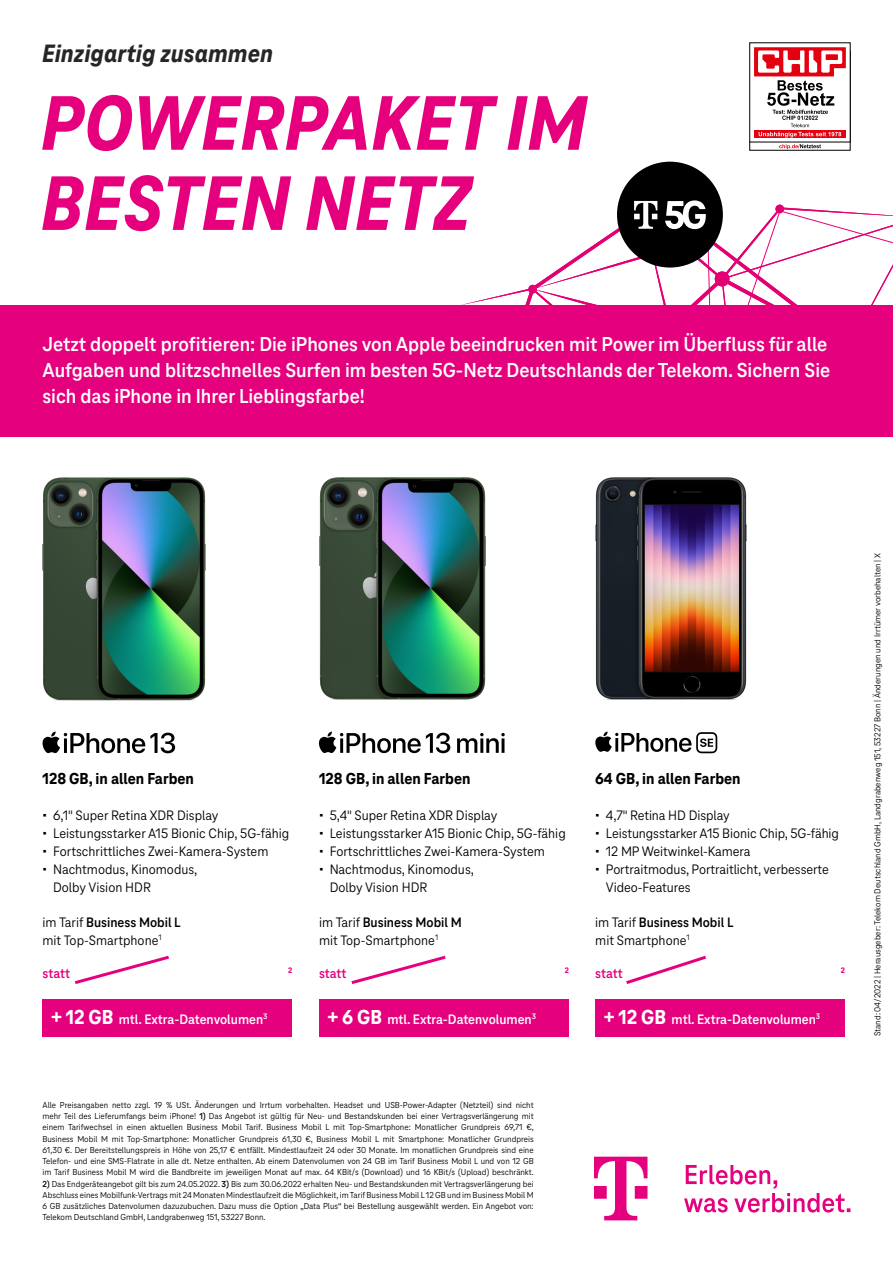
<style>
.page{position:relative;width:893px;height:1263px;background:#fff}
.page>*{position:absolute;margin:0;border:0;box-sizing:border-box;transform-origin:0 0}
.t1{font:italic 800 80.1px/80.1px "Tele Neo";color:#e6007d}
.t2{font:italic 800 26.1px "Tele Neo";color:#262626}
.t3{font:700 21px/26.2px "Tele Neo";color:#fff}
.t4{font:800 21px "Tele Neo";color:#fff}
.t5{font:800 16.5px "Tele Neo";color:#000}
.t6{font:14.25px/17.9px "Tele Neo";color:#000}
.t7{font:700 14.25px "Tele Neo";color:#fff}
.t8{font:700 14.25px "Tele Neo";letter-spacing:-.005em;color:#e5007d}
.t9{font:9px/11.2px "Tele Neo";color:#000;text-align:justify}
.t10{font:800 8.25px "Tele Neo";color:#e5007d}
.t11{font:700 8.25px "Tele Neo";color:#fff}
.s1{font-weight:800}
.s2{font-weight:700}
.s3{font-weight:800;font-size:21px}
</style>
<div class="page">
<div style="left:0;top:305px;width:893px;height:131px;background:#e5007d"></div>
<img style="left:42px;top:477px;width:164px;height:224px">
<svg style="left:43px;top:731px;width:132px;height:22px"></svg>
<img style="left:319px;top:477px;width:167px;height:223px">
<svg style="left:457px;top:733px;width:48px;height:20px"></svg>
<svg style="left:319px;top:732px;width:131px;height:21px"></svg>
<svg style="left:595px;top:731px;width:122px;height:22px"></svg>
<img style="left:595px;top:477px;width:152px;height:223px">
<div style="left:43px;top:999px;width:249px;height:37px;background:#e5007d"></div>
<div style="left:595px;top:999px;width:250px;height:37px;background:#e5007d"></div>
<div style="left:319px;top:999px;width:250px;height:37px;background:#e5007d"></div>
<svg style="left:74px;top:955px;width:95px;height:29px"></svg>
<svg style="left:351px;top:955px;width:95px;height:29px"></svg>
<svg style="left:626px;top:955px;width:80px;height:29px"></svg>
<svg style="left:594px;top:1157px;width:53px;height:63px"></svg>
<svg style="left:684px;top:1165px;width:166px;height:47px"></svg>
<div style="left:750px;top:51px;width:100px;height:99px;background:linear-gradient(to right,#fff,#fff)"></div>
<div style="left:749px;top:51px;width:101px;height:100px;border:1px solid #000"></div>
<div style="left:750px;top:43px;width:100px;height:99px;background:#fff"></div>
<div style="left:754px;top:130px;width:92px;height:8px;background:#e3000f"></div>
<svg style="left:779px;top:144px;width:42px;height:5px"></svg>
<svg style="left:754px;top:47px;width:92px;height:90px"></svg>
<div style="left:617px;top:162px;width:106px;height:106px;background:#000;border-radius:50%"></div>
<svg style="left:461px;top:175px;width:432px;height:130px"></svg>
<h2 class="t2" style="left:42px;top:39px;width:233px">Einzigartig zusammen</h2>
<h1 class="t1" style="left:41px;top:84px;width:548px">POWERPAKET IM<br>BESTEN NETZ</h1>
<h3 class="t3" style="left:43px;top:331px;width:789px">Jetzt doppelt profitieren: Die iPhones von Apple beeindrucken mit Power im Überfluss für alle<br>Aufgaben und blitzschnelles Surfen im besten 5G-Netz Deutschlands der Telekom. Sichern Sie sich das iPhone in Ihrer Lieblingsfarbe!</h3>
<h3 class="t5" style="left:43px;top:769px;width:153px">128 GB, in allen Farben</h3>
<h3 class="t6" style="left:43px;top:807px;width:177px"><span class="s1">•</span> 6,1" Super Retina XDR Display</h3>
<h3 class="t6" style="left:43px;top:824px;width:248px"><span class="s1">•</span> Leistungsstarker A15 Bionic Chip, 5G-fähig</h3>
<h3 class="t6" style="left:43px;top:842px;width:227px"><span class="s1">•</span> Fortschrittliches Zwei-Kamera-System</h3>
<h3 class="t6" style="left:53px;top:860px;width:146px;text-indent:-11px"><span class="s1">•</span> Nachtmodus, Kinomodus,<br>Dolby Vision HDR</h3>
<h3 class="t6" style="left:43px;top:914px;width:140px">im Tarif <span class="s2">Business Mobil L </span>mit Top-Smartphone<sup>1</sup></h3>
<h3 class="t8" style="left:43px;top:965px;width:29px">statt</h3>
<p class="t10" style="left:288px;top:966px;width:6px">2</p>
<h3 class="t5" style="left:319px;top:769px;width:153px">128 GB, in allen Farben</h3>
<h3 class="t6" style="left:319px;top:807px;width:180px"><span class="s1">•</span> 5,4" Super Retina XDR Display</h3>
<h3 class="t6" style="left:319px;top:824px;width:248px"><span class="s1">•</span> Leistungsstarker A15 Bionic Chip, 5G-fähig</h3>
<h3 class="t6" style="left:319px;top:842px;width:227px"><span class="s1">•</span> Fortschrittliches Zwei-Kamera-System</h3>
<h3 class="t6" style="left:330px;top:860px;width:146px;text-indent:-11px"><span class="s1">•</span> Nachtmodus, Kinomodus,<br>Dolby Vision HDR</h3>
<h3 class="t6" style="left:319px;top:914px;width:144px">im Tarif <span class="s2">Business Mobil M </span>mit Top-Smartphone<sup>1</sup></h3>
<h3 class="t8" style="left:319px;top:965px;width:29px">statt</h3>
<p class="t10" style="left:565px;top:966px;width:6px">2</p>
<h3 class="t5" style="left:595px;top:769px;width:147px">64 GB, in allen Farben</h3>
<h3 class="t6" style="left:595px;top:807px;width:136px"><span class="s1">•</span> 4,7" Retina HD Display</h3>
<h3 class="t6" style="left:595px;top:824px;width:245px"><span class="s1">•</span> Leistungsstarker A15 Bionic Chip, 5G-fähig</h3>
<h3 class="t6" style="left:595px;top:842px;width:157px"><span class="s1">•</span> 12 MP Weitwinkel-Kamera</h3>
<h3 class="t6" style="left:606px;top:860px;width:225px;text-indent:-11px"><span class="s1">•</span> Portraitmodus, Portraitlicht, verbesserte<br>Video-Features</h3>
<h3 class="t6" style="left:595px;top:914px;width:140px">im Tarif <span class="s2">Business Mobil L </span>mit Smartphone<sup>1</sup></h3>
<h3 class="t8" style="left:595px;top:965px;width:29px">statt</h3>
<p class="t10" style="left:841px;top:966px;width:6px">2</p>
<h3 class="t7" style="left:51px;top:1011px;width:218px"><span class="s3">+ 12 GB</span> mtl. Extra-Datenvolumen<sup>3</sup></h3>
<h3 class="t7" style="left:604px;top:1011px;width:214px"><span class="s3">+ 12 GB</span> mtl. Extra-Datenvolumen</h3>
<h3 class="t4" style="left:327px;top:1005px;width:56px">+ 6 GB</h3>
<p class="t11" style="left:816px;top:1012px;width:6px">3</p>
<h3 class="t7" style="left:387px;top:1011px;width:150px">mtl. Extra-Datenvolumen<sup>3</sup></h3>
<p class="t9" style="left:43px;top:1099px;width:493px">Alle Preisangaben netto zzgl. 19 % USt. Änderungen und Irrtum vorbehalten. Headset und USB-Power-Adapter (Netzteil) sind nicht mehr Teil des Lieferumfangs beim iPhone! <span class="s2">1)</span> Das Angebot ist gültig für Neu- und Bestandskunden bei einer Vertragsverlängerung mit einem Tarifwechsel in einen aktuellen Business Mobil Tarif. Business Mobil L mit Top-Smartphone: Monatlicher Grundpreis 69,71 €, Business Mobil M mit Top-Smartphone: Monatlicher Grundpreis 61,30 €, Business Mobil L mit Smartphone: Monatlicher Grundpreis 61,30 €. Der Bereitstellungspreis in Höhe von 25,17 € entfällt. Mindestlaufzeit 24 oder 30 Monate. Im monatlichen Grundpreis sind eine Telefon- und eine SMS-Flatrate in alle dt. Netze enthalten. Ab einem Datenvolumen von 24 GB im Tarif Business Mobil L und von 12 GB im Tarif Business Mobil M wird die Bandbreite im jeweiligen Monat auf max. 64 KBit/s (Download) und 16 KBit/s (Upload) beschränkt.</p>
<p class="t9" style="left:43px;top:1178px;width:493px"><span class="s2">2)</span> Das Endgeräteangebot gilt bis zum 24.05.2022. <span class="s2">3)</span> Bis zum 30.06.2022 erhalten Neu- und Bestandskunden mit Vertragsverlängerung bei Abschluss eines Mobilfunk-Vertrags mit 24 Monaten Mindestlaufzeit die Möglichkeit, im Tarif Business Mobil L 12 GB und im Business Mobil M 6 GB zusätzliches Datenvolumen dazuzubuchen. Dazu muss die Option „Data Plus“ bei Bestellung ausgewählt werden. Ein Angebot von:<br>Telekom Deutschland GmbH, Landgrabenweg 151, 53227 Bonn.</p>
<p class="t9" style="left:872px;top:1036px;width:484px;rotate:-90deg">Stand: 04/2022 | Herausgeber: Telekom Deutschland GmbH, Landgrabenweg 151, 53227 Bonn | Änderungen und Irrtümer vorbehalten | X</p>
</div>
